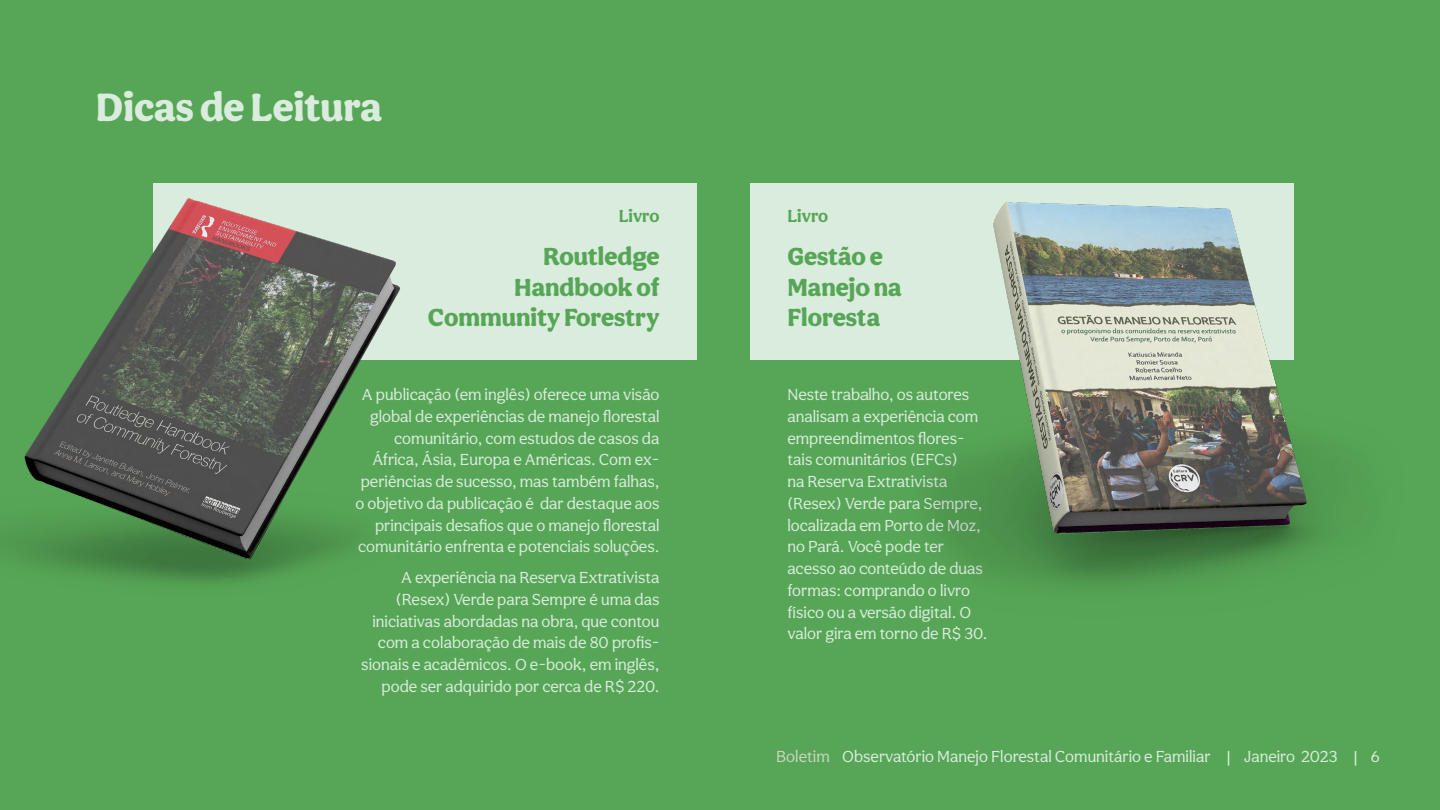
<style>
.page{position:relative;width:1440px;height:810px;background:#57a657}
.page>*{position:absolute;margin:0;border:0;box-sizing:border-box;transform-origin:0 0}
.Title_2{font:900 40.72px "Aesthet Nova";color:#daecdd}
.Title_2-2{font:900 25.5px/30.6px "Aesthet Nova";color:#57a657;text-align:right}
.Subtítulo{font:700 18px "Aesthet Nova";color:#57a657}
.t1{font:16.5px/21.8px "Aesthet Nova";color:#daecdd;text-align:right}
.s1{color:#c9d5bf}
</style>
<div class="page">
<div style="left:153px;top:183px;width:544px;height:177px;background:#daecdd"></div>
<div style="left:750px;top:183px;width:544px;height:177px;background:#daecdd"></div>
<img style="left:0;top:199px;width:401px;height:372px">
<img style="left:958px;top:202px;width:391px;height:355px">
<p class="Title_2" style="left:96px;top:82px;width:288px">Dicas de Leitura</p>
<p class="Subtítulo" style="left:619px;top:205px;width:42px">Livro</p>
<p class="Subtítulo" style="left:787px;top:205px;width:42px">Livro</p>
<p class="Title_2-2" style="left:428px;top:241px;width:233px">Routledge<br>Handbook of<br>Community Forestry</p>
<p class="Title_2-2" style="left:787px;top:241px;width:116px;text-align:left">Gestão e<br>Manejo na<br>Floresta</p>
<p class="t1" style="left:355px;top:383px;width:306px">A publicação (em inglês) oferece uma visão global de experiências de manejo florestal comunitário, com estudos de casos da África, Ásia, Europa e Américas. Com ex&shy;periências de sucesso, mas também falhas, o objetivo da publicação é dar destaque aos principais desafios que o manejo florestal comunitário enfrenta e potenciais soluções.</p>
<p class="t1" style="left:361px;top:566px;width:300px">A experiência na Reserva Extrativista (Resex) Verde para Sempre é uma das iniciativas abordadas na obra, que contou com a colaboração de mais de 80 profis&shy;sionais e acadêmicos. O e-book, em inglês, pode ser adquirido por cerca de R$ 220.</p>
<p class="t1" style="left:787px;top:383px;width:202px;text-align:left">Neste trabalho, os autores analisam a experiência com empreendimentos flores&shy;tais comunitários (EFCs)<br>na Reserva Extrativista (Resex) Verde para Sempre, localizada em Porto de Moz, no Pará. Você pode ter acesso ao conteúdo de duas formas: comprando o livro físico ou a versão digital. O valor gira em torno de R$ 30.</p>
<p class="t1" style="left:776px;top:746px;width:605px"><span class="s1">Boletim</span> Observatório Manejo Florestal Comunitário e Familiar | Janeiro 2023 | 6</p>
</div>
